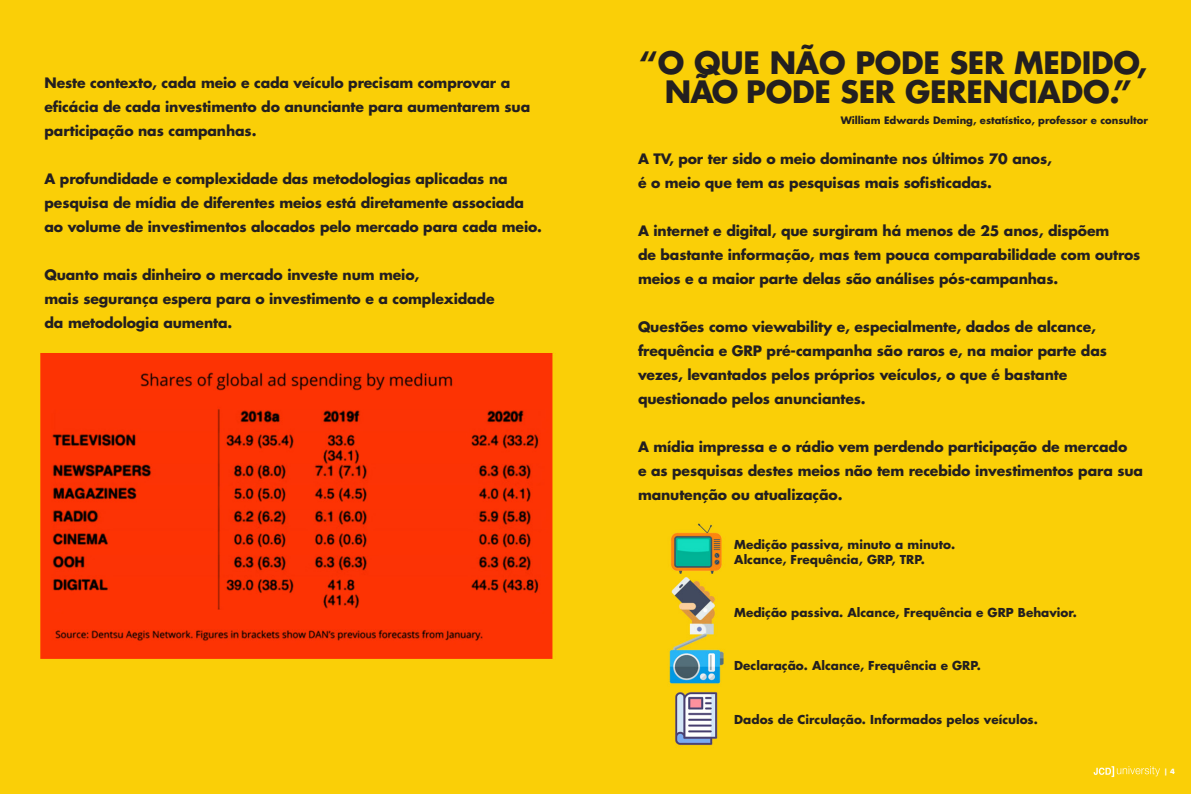
<style>
.page{position:relative;width:1191px;height:794px;background:#fff}
.page>*{position:absolute;margin:0;border:0;box-sizing:border-box;transform-origin:0 0}
.t1{font:700 30px "Futura";letter-spacing:-.01em;color:#231f20}
.t2{font:700 14px/24px "Futura";letter-spacing:-.01em;color:#231f20}
.t3{font:700 12px "Futura";color:#231f20}
.t4{font:700 10px "Futura";color:#231f20}
.t5{font:700 7px "Futura";color:#fff}
</style>
<div class="page">
<img style="left:0;top:0;width:1191px;height:794px">
<img style="left:1090px;top:764px;width:72px;height:14px">
<p class="t2" style="left:45px;top:70px;width:467px">Neste contexto, cada meio e cada veículo precisam comprovar a</p>
<p class="t2" style="left:45px;top:94px;width:487px">eficácia de cada investimento do anunciante para aumentarem sua participação nas campanhas.</p>
<p class="t2" style="left:45px;top:166px;width:481px">A profundidade e complexidade das metodologias aplicadas na pesquisa de mídia de diferentes meios está diretamente associada</p>
<p class="t2" style="left:45px;top:214px;width:499px">ao volume de investimentos alocados pelo mercado para cada meio.</p>
<p class="t2" style="left:45px;top:262px;width:376px">Quanto mais dinheiro o mercado investe num meio,</p>
<p class="t2" style="left:45px;top:286px;width:451px">mais segurança espera para o investimento e a complexidade</p>
<p class="t2" style="left:45px;top:310px;width:189px">da metodologia aumenta.</p>
<p class="t1" style="left:639px;top:43px;width:509px">“O QUE NÃO PODE SER MEDIDO,</p>
<p class="t1" style="left:665px;top:72px;width:468px">NÃO PODE SER GERENCIADO.”</p>
<p class="t4" style="left:840px;top:113px;width:309px">William Edwards Deming, estatístico, professor e consultor</p>
<p class="t2" style="left:638px;top:146px;width:415px">A TV, por ter sido o meio dominante nos últimos 70 anos,</p>
<p class="t2" style="left:638px;top:170px;width:355px">é o meio que tem as pesquisas mais sofisticadas.</p>
<p class="t2" style="left:638px;top:218px;width:473px">A internet e digital, que surgiram há menos de 25 anos, dispõem</p>
<p class="t2" style="left:638px;top:242px;width:504px">de bastante informação, mas tem pouca comparabilidade com outros meios e a maior parte delas são análises pós-campanhas.</p>
<p class="t2" style="left:638px;top:314px;width:459px">Questões como viewability e, especialmente, dados de alcance,</p>
<p class="t2" style="left:638px;top:338px;width:470px">frequência e GRP pré-campanha são raros e, na maior parte das</p>
<p class="t2" style="left:638px;top:362px;width:431px">vezes, levantados pelos próprios veículos, o que é bastante</p>
<p class="t2" style="left:638px;top:386px;width:229px">questionado pelos anunciantes.</p>
<p class="t2" style="left:638px;top:434px;width:491px">A mídia impressa e o rádio vem perdendo participação de mercado</p>
<p class="t2" style="left:638px;top:458px;width:506px">e as pesquisas destes meios não tem recebido investimentos para sua manutenção ou atualização.</p>
<p class="t3" style="left:734px;top:537px;width:222px">Medição passiva, minuto a minuto.</p>
<p class="t3" style="left:734px;top:551px;width:192px">Alcance, Frequência, GRP, TRP.</p>
<p class="t3" style="left:734px;top:604px;width:344px">Medição passiva. Alcance, Frequência e GRP Behavior.</p>
<p class="t3" style="left:734px;top:657px;width:248px">Declaração. Alcance, Frequência e GRP.</p>
<p class="t3" style="left:734px;top:711px;width:305px">Dados de Circulação. Informados pelos veículos.</p>
<p class="t5" style="left:1163px;top:766px;width:13px">| 4</p>
</div>
